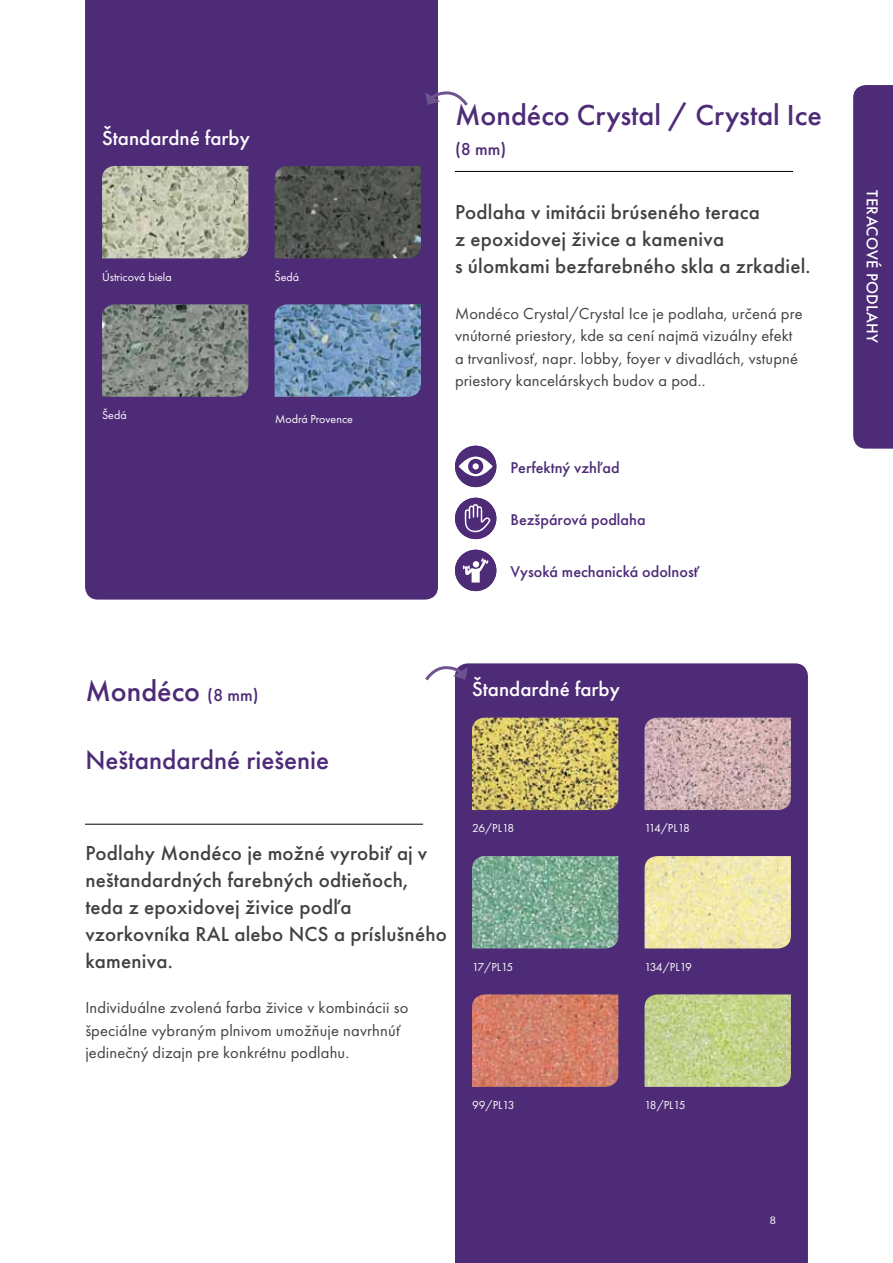
<style>
.page{position:relative;width:893px;height:1263px;background:#fff}
.page>*{position:absolute;margin:0;border:0;box-sizing:border-box;transform-origin:0 0}
.t1{font:500 30px "Futura PT";color:#4d2b77}
.t2{font:500 27px "Futura PT";color:#4d2b77}
.t3{font:500 21px/27px "Futura PT";letter-spacing:.01em;color:#414042}
.t4{font:500 21px "Futura PT";color:#fff}
.t5{font:500 18px "Futura PT";color:#4d2b77}
.t6{font:16.5px/22.5px "Futura PT";letter-spacing:.01em;color:#414042}
.t7{font:500 16.5px "Futura PT";letter-spacing:.02em;color:#fff}
.t8{font:500 16.2px "Futura PT";color:#4d2b77}
.t9{font:12px "Futura PT";color:#fff}
.t10{font:10.5px "Futura BT";color:#fff}
.s1{font-size:18px}
</style>
<div class="page">
<hr style="left:455px;top:171px;width:338px;height:1px;background:#000">
<hr style="left:85px;top:824px;width:338px;height:1px;background:#000">
<svg style="left:455px;top:446px;width:41px;height:41px"></svg>
<svg style="left:455px;top:498px;width:41px;height:41px"></svg>
<svg style="left:455px;top:550px;width:41px;height:41px"></svg>
<div style="left:473px;top:561px;width:6px;height:7px;background:#fff;border-radius:3px"></div>
<div style="left:85px;top:0;width:353px;height:600px;background:#4d2b77"></div>
<div style="left:455px;top:663px;width:353px;height:600px;background:#4d2b77"></div>
<svg style="left:425px;top:90px;width:43px;height:18px"></svg>
<svg style="left:425px;top:665px;width:43px;height:18px"></svg>
<img style="left:472px;top:718px;width:146px;height:92px">
<img style="left:645px;top:718px;width:146px;height:92px">
<img style="left:472px;top:856px;width:146px;height:92px">
<img style="left:645px;top:856px;width:146px;height:92px">
<img style="left:472px;top:994px;width:146px;height:93px">
<img style="left:645px;top:994px;width:146px;height:93px">
<img style="left:102px;top:166px;width:146px;height:92px">
<img style="left:275px;top:166px;width:146px;height:92px">
<img style="left:102px;top:304px;width:146px;height:93px">
<img style="left:275px;top:304px;width:146px;height:93px">
<div style="left:853px;top:85px;width:40px;height:364px;background:#4d2b77"></div>
<p class="t4" style="left:102px;top:125px;width:149px">Štandardné farby</p>
<p class="t9" style="left:102px;top:270px;width:71px">Ústricová biela</p>
<p class="t9" style="left:275px;top:269px;width:26px">Šedá</p>
<p class="t9" style="left:102px;top:408px;width:26px">Šedá</p>
<p class="t9" style="left:275px;top:411px;width:79px">Modrá Provence</p>
<h1 class="t1" style="left:455px;top:97px;width:368px">Mondéco crystal / crystal Ice</h1>
<p class="t5" style="left:455px;top:138px;width:53px">(8 mm)</p>
<p class="t3" style="left:455px;top:199px;width:357px">Podlaha v imitácii brúseného teraca<br>z epoxidovej živice a kameniva<br>s úlomkami bezfarebného skla a zrkadiel.</p>
<p class="t6" style="left:455px;top:302px;width:349px">Mondéco Crystal/Crystal Ice je podlaha, určená pre vnútorné priestory, kde sa cení najmä vizuálny efekt a trvanlivosť, napr. lobby, foyer v divadlách, vstupné priestory kancelárskych budov a pod..</p>
<p class="t8" style="left:510px;top:457px;width:111px">Perfektný vzhľad</p>
<p class="t8" style="left:510px;top:509px;width:137px">Bezšpárová podlaha</p>
<p class="t8" style="left:510px;top:561px;width:190px">Vysoká mechanická odolnosť</p>
<h1 class="t1" style="left:85px;top:673px;width:175px">Mondéco <span class="s1">(8 mm)</span></h1>
<h2 class="t2" style="left:85px;top:744px;width:245px">neštandardné riešenie</h2>
<p class="t3" style="left:85px;top:840px;width:363px">Podlahy Mondéco je možné vyrobiť aj v neštandardných farebných odtieňoch, teda z epoxidovej živice podľa vzorkovníka RAL alebo ncS a príslušného kameniva.</p>
<p class="t6" style="left:85px;top:996px;width:325px">Individuálne zvolená farba živice v kombinácii so špeciálne vybraným plnivom umožňuje navrhnúť jedinečný dizajn pre konkrétnu podlahu.</p>
<p class="t4" style="left:472px;top:677px;width:149px">Štandardné farby</p>
<p class="t9" style="left:472px;top:821px;width:44px">26/PL18</p>
<p class="t9" style="left:645px;top:821px;width:47px">114/PL18</p>
<p class="t9" style="left:472px;top:959px;width:43px">17/PL15</p>
<p class="t9" style="left:645px;top:959px;width:49px">134/PL19</p>
<p class="t9" style="left:472px;top:1098px;width:44px">99/PL13</p>
<p class="t9" style="left:645px;top:1098px;width:43px">18/PL15</p>
<p class="t10" style="left:770px;top:1214px;width:8px">8</p>
<p class="t7" style="left:882px;top:190px;width:154px;rotate:90deg">TERACOVÉ PODLAHY</p>
</div>
